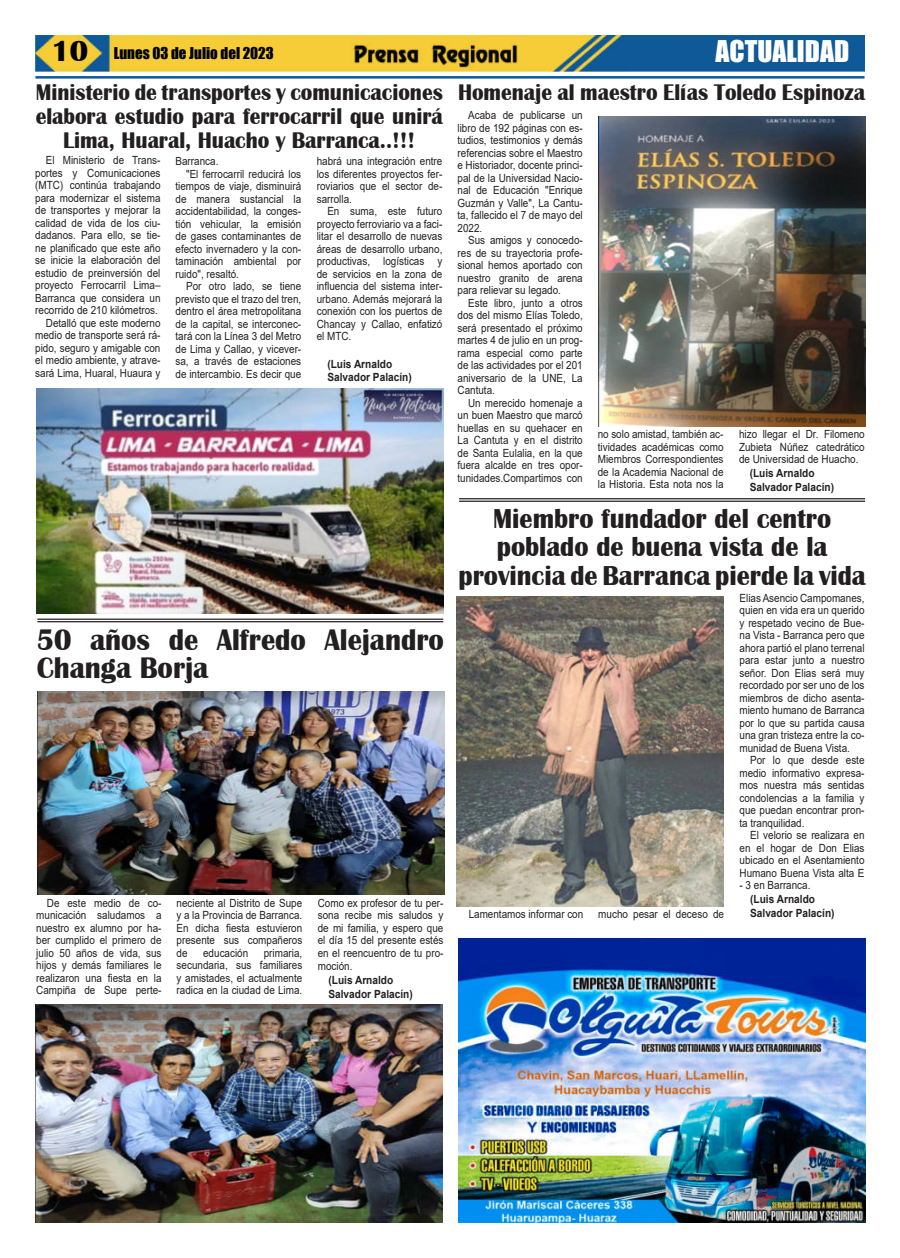
<style>
.page{position:relative;width:900px;height:1258px;background:#fff}
.page>*{position:absolute;margin:0;border:0;box-sizing:border-box;transform-origin:0 0}
.t1{font:700 30.62px/28.8px "Britannic";color:#231f20;scale:.93 1}
.t2{font:700 28.12px/28.8px "Britannic";color:#231f20;text-align:center;scale:.93 1}
.t3{font:27.5px "Impact";color:#fff}
.t4{font:700 23.25px/23.8px "Britannic";color:#231f20;text-align:center;scale:.92 1}
.t5{font:15px "Impact";color:#000}
.t6{font:11.25px/12.5px "Arial";color:#231f20;text-align:justify;scale:.88 1}
.t7{font:700 11.25px/13.8px "Arial";color:#231f20;scale:.9 1}
.s1{font-family:"Britannic";font-weight:700;font-size:30px}
</style>
<div class="page">
<img style="left:35px;top:35px;width:830px;height:36px">
<hr style="left:35px;top:76px;width:830px;height:3px;background:#0f5998">
<img style="left:351px;top:41px;width:169px;height:27px">
<img style="left:458px;top:938px;width:407px;height:284px">
<hr style="left:37px;top:619px;width:406px;height:1px;background:#231f20">
<hr style="left:37px;top:621px;width:406px;height:1px;background:#231f20">
<img style="left:37px;top:692px;width:407px;height:203px">
<img style="left:36px;top:388px;width:407px;height:225px">
<img style="left:598px;top:116px;width:267px;height:310px">
<hr style="left:459px;top:498px;width:406px;height:1px;background:#231f20">
<hr style="left:459px;top:501px;width:406px;height:1px;background:#231f20">
<img style="left:457px;top:596px;width:267px;height:310px">
<img style="left:36px;top:1005px;width:406px;height:217px">
<h3 class="t5" style="left:52px;top:45px;width:224px"><span class="s1">10</span> Lunes 03 de Julio del 2023</h3>
<h3 class="t3" style="left:716px;top:37px;width:135px">ACTUALIDAD</h3>
<h3 class="t4" style="left:36px;top:81px;width:444px">Ministerio de transportes y comunicaciones elabora estudio para ferrocarril que unirá<br>Lima, Huaral, Huacho y Barranca..!!!</h3>
<p class="t6" style="left:35px;top:155px;width:144px;text-align:right">El Ministerio de Trans&shy;portes y Comunicaciones (MTC) continúa trabajando para modernizar el sistema de transportes y mejorar la calidad de vida de los ciu&shy;dadanos. Para ello, se tie&shy;ne planificado que este año se inicie la elaboración del estudio de preinversión del proyecto Ferrocarril Lima–<br>Barranca que considera un recorrido de 210 kilómetros.<br>Detalló que este moderno medio de transporte será rá&shy;pido, seguro y amigable con el medio ambiente, y atrave&shy;sará Lima, Huaral, Huaura y</p>
<p class="t6" style="left:176px;top:156px;width:50px">Barranca.</p>
<p class="t6" style="left:317px;top:155px;width:144px">habrá una integración entre los diferentes proyectos fer&shy;roviarios que el sector de&shy;sarrolla.</p>
<p class="t6" style="left:317px;top:206px;width:144px;text-indent:11px">En suma, este futuro proyecto ferroviario va a faci&shy;litar el desarrollo de nuevas áreas de desarrollo urbano, productivas, logísticas y de servicios en la zona de influencia del sistema inter&shy;urbano. Además mejorará la conexión con los puertos de Chancay y Callao, enfatizó el MTC.</p>
<p class="t7" style="left:327px;top:358px;width:95px">(Luis Arnaldo<br>Salvador Palacín)</p>
<p class="t6" style="left:186px;top:167px;width:132px">"El ferrocarril reducirá los</p>
<p class="t6" style="left:176px;top:180px;width:144px">tiempos de viaje, disminuirá</p>
<p class="t6" style="left:176px;top:194px;width:144px">de manera sustancial la</p>
<p class="t6" style="left:176px;top:206px;width:144px">accidentabilidad, la conges-</p>
<p class="t6" style="left:176px;top:217px;width:144px">tión vehicular, la emisión</p>
<p class="t6" style="left:176px;top:231px;width:144px">de gases contaminantes de</p>
<p class="t6" style="left:176px;top:244px;width:144px">efecto invernadero y la con-</p>
<p class="t6" style="left:176px;top:256px;width:144px">taminación ambiental por</p>
<p class="t6" style="left:176px;top:269px;width:74px">ruido", resaltó.</p>
<p class="t6" style="left:186px;top:281px;width:132px">Por otro lado, se tiene</p>
<p class="t6" style="left:176px;top:292px;width:144px">previsto que el trazo del tren,</p>
<p class="t6" style="left:176px;top:305px;width:144px">dentro el área metropolitana</p>
<p class="t6" style="left:176px;top:319px;width:144px">de la capital, se interconec-</p>
<p class="t6" style="left:176px;top:330px;width:144px">tará con la Línea 3 del Metro</p>
<p class="t6" style="left:176px;top:344px;width:144px">de Lima y Callao, y vicever-</p>
<p class="t6" style="left:176px;top:355px;width:144px">sa, a través de estaciones</p>
<p class="t6" style="left:176px;top:367px;width:144px">de intercambio. Es decir que</p>
<h1 class="t1" style="left:37px;top:625px;width:439px">50 años de Alfredo Alejandro<br>Changa Borja</h1>
<p class="t6" style="left:36px;top:897px;width:144px;text-indent:11px">De este medio de co&shy;municación saludamos a nuestro ex alumno por ha&shy;ber cumplido el primero de julio 50 años de vida, sus hijos y demás familiares le realizaron una fiesta en la Campiña de Supe perte-</p>
<p class="t6" style="left:177px;top:897px;width:144px">neciente al Distrito de Supe y a la Provincia de Barranca.<br>En dicha fiesta estuvieron presente sus compañeros de</p>
<p class="t6" style="left:203px;top:947px;width:53px">educación</p>
<p class="t6" style="left:177px;top:947px;width:144px;text-indent:87px">primaria, secundaria, sus familiares y amistades, el actualmente radica en la ciudad de Lima.</p>
<p class="t6" style="left:318px;top:897px;width:144px">Como ex profesor de tu per&shy;sona recibe mis saludos y de mi familia, y espero que el día 15 del presente estés en el reencuentro de tu pro-</p>
<p class="t6" style="left:318px;top:961px;width:41px">moción.</p>
<p class="t7" style="left:328px;top:974px;width:95px">(Luis Arnaldo<br>Salvador Palacín)</p>
<h3 class="t4" style="left:458px;top:81px;width:444px">Homenaje al maestro Elías Toledo Espinoza</h3>
<p class="t6" style="left:458px;top:110px;width:144px;text-indent:11px">Acaba de publicarse un libro de 192 páginas con es&shy;tudios, testimonios y demás referencias sobre el Maestro e Historiador, docente princi&shy;pal de la Universidad Nacio&shy;nal de Educación "Enrique Guzmán y Valle", La Cantu&shy;ta, fallecido el 7 de mayo del 2022.</p>
<p class="t6" style="left:458px;top:235px;width:144px;text-indent:11px">Sus amigos y conocedo&shy;res de su trayectoria profe&shy;sional hemos aportado con nuestro granito de arena para relievar su legado.</p>
<p class="t6" style="left:458px;top:298px;width:144px;text-indent:11px">Este libro, junto a otros dos del mismo Elías Toledo, será presentado el próximo martes 4 de julio en un prog&shy;rama especial como parte de las actividades por el 201 aniversario de la UNE, La Cantuta.</p>
<p class="t6" style="left:458px;top:397px;width:144px;text-indent:11px">Un merecido homenaje a un buen Maestro que marcó huellas en su quehacer en La Cantuta y en el distrito de Santa Eulalia, en la que fuera alcalde en tres opor&shy;tunidades.Compartimos con</p>
<p class="t6" style="left:598px;top:428px;width:144px">no solo amistad, también ac&shy;tividades académicas como Miembros Correspondientes de la Academia Nacional de la Historia. Esta nota nos la</p>
<p class="t6" style="left:739px;top:428px;width:144px">hizo llegar el Dr. Filomeno Zubieta Núñez catedrático de Universidad de Huacho.</p>
<p class="t7" style="left:750px;top:467px;width:95px">(Luis Arnaldo<br>Salvador Palacín)</p>
<h2 class="t2" style="left:459px;top:504px;width:439px">Miembro fundador del centro poblado de buena vista de la provincia de Barranca pierde la vida</h2>
<p class="t6" style="left:469px;top:909px;width:132px">Lamentamos informar con</p>
<p class="t6" style="left:598px;top:908px;width:144px">mucho pesar el deceso de</p>
<p class="t6" style="left:740px;top:592px;width:144px">Elias Asencio Campomanes, quien en vida era un querido y respetado vecino de Bue&shy;na Vista - Barranca pero que ahora partió el plano terrenal para estar junto a nuestro señor. Don Elias será muy recordado por ser uno de los miembros de dicho asenta&shy;miento humano de Barranca por lo que su partida causa una gran tristeza entre la co&shy;munidad de Buena Vista.</p>
<p class="t6" style="left:740px;top:754px;width:144px;text-indent:11px">Por lo que desde este medio informativo expresa&shy;mos nuestra más sentidas condolencias a la familia y que puedan encontrar pron&shy;ta tranquilidad.</p>
<p class="t6" style="left:740px;top:829px;width:144px;text-indent:11px">El velorio se realizara en en el hogar de Don Elias ubicado en el Asentamiento Humano Buena Vista alta E</p>
<p class="t6" style="left:740px;top:880px;width:82px">- 3 en Barranca.</p>
<p class="t7" style="left:750px;top:893px;width:95px">(Luis Arnaldo<br>Salvador Palacín)</p>
</div>
